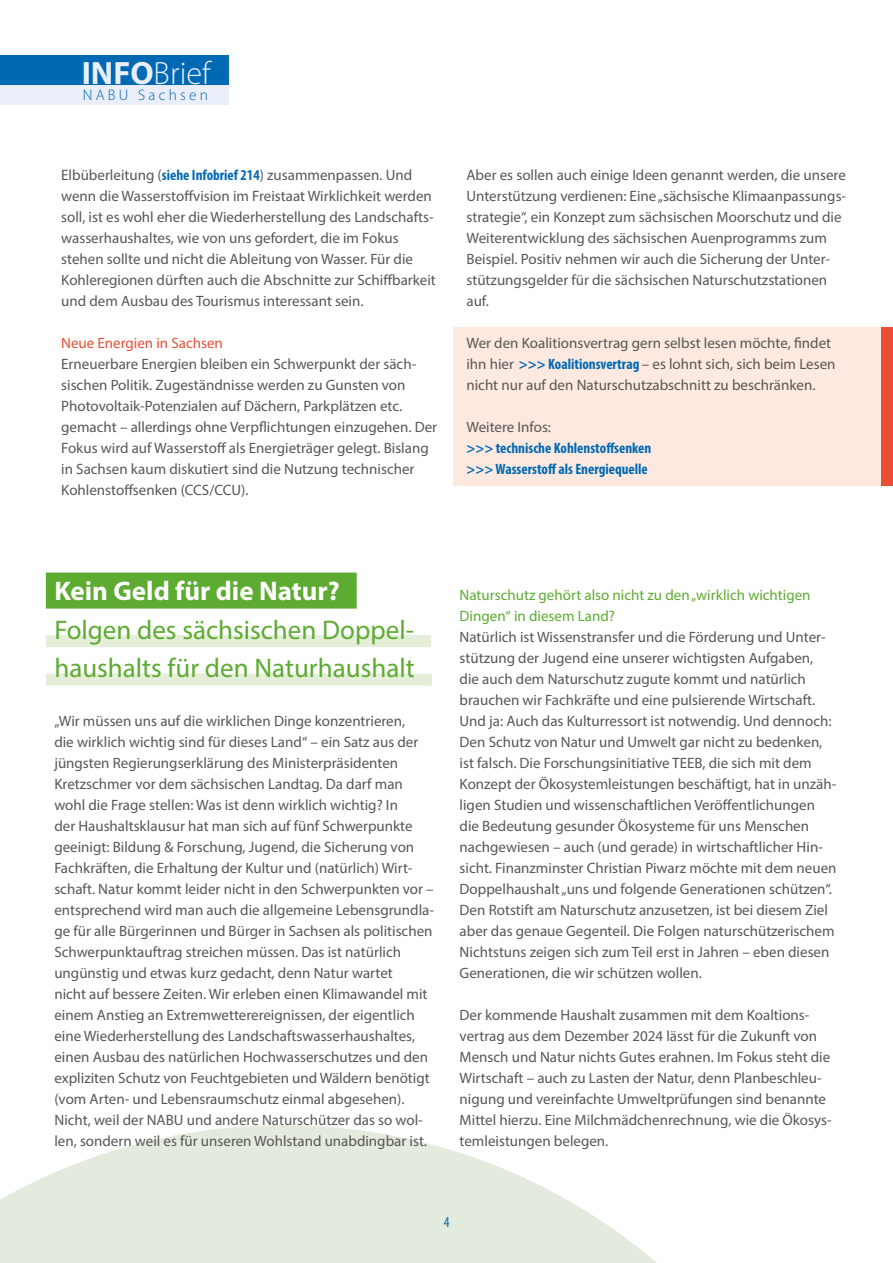
<style>
.page{position:relative;width:893px;height:1263px;background:#fff}
.page>*{position:absolute;margin:0;border:0;box-sizing:border-box;transform-origin:0 0}
.t1{font:300 32.4px "Myriad Pro";color:#e9eef9}
.t2{font:27px/38.5px "Myriad Pro";color:#5dab31}
.t3{font:700 27px "Myriad Pro";color:#fff}
.t4{font:300 15.3px "Myriad Pro";letter-spacing:.21em;color:#0069b4}
.t5{font:15px/21px "Myriad Pro";color:#575756}
.t6{font:15px/21px "Myriad Pro";color:#5dab31}
.t7{font:700 condensed 15px/21px "Myriad Pro";color:#0069b4}
.t8{font:15px "Myriad Pro";color:#e94f35}
.t9{font:condensed 15px "Myriad Pro";color:#0069b4}
.s1{font-weight:700}
.s2{font-weight:700;font-stretch:condensed;color:#0069b4}
</style>
<div class="page">
<svg style="left:0;top:1125px;width:657px;height:138px;fill:#e3eade"></svg>
<div style="left:454px;top:327px;width:439px;height:159px;background:#fde9df"></div>
<div style="left:882px;top:327px;width:11px;height:159px;background:#e94f35"></div>
<div style="left:0;top:55px;width:229px;height:30px;background:#0069b4"></div>
<div style="left:0;top:85px;width:229px;height:20px;background:#e9eef9"></div>
<div style="left:46px;top:573px;width:311px;height:36px;background:#5dab31"></div>
<div style="left:46px;top:635px;width:385px;height:12px;background:#e5eed9"></div>
<div style="left:46px;top:674px;width:386px;height:12px;background:#e5eed9"></div>
<h1 class="t1" style="left:82px;top:54px;width:131px"><span class="s1">INFO</span>Brief</h1>
<p class="t4" style="left:83px;top:86px;width:127px">NABU Sachsen</p>
<p class="t5" style="left:61px;top:164px;width:376px">Elbüberleitung (<span class="s2">siehe Infobrief 214</span>) zusammenpassen. Und wenn die Wasserstoffvision im Freistaat Wirklichkeit werden soll, ist es wohl eher die Wiederherstellung des Landschafts&shy;wasserhaushaltes, wie von uns gefordert, die im Fokus stehen sollte und nicht die Ableitung von Wasser. Für die Kohleregionen dürften auch die Abschnitte zur Schiffbarkeit und dem Ausbau des Tourismus interessant sein.</p>
<p class="t8" style="left:61px;top:334px;width:163px">Neue Energien in Sachsen</p>
<p class="t5" style="left:61px;top:353px;width:377px">Erneuerbare Energien bleiben ein Schwerpunkt der säch&shy;sischen Politik. Zugeständnisse werden zu Gunsten von Photovoltaik-Potenzialen auf Dächern, Parkplätzen etc. gemacht – allerdings ohne Verpflichtungen einzugehen. Der Fokus wird auf Wasserstoff als Energieträger gelegt. Bislang in Sachsen kaum diskutiert sind die Nutzung technischer Kohlenstoffsenken (CCS/CCU).</p>
<p class="t5" style="left:466px;top:164px;width:381px">Aber es sollen auch einige Ideen genannt werden, die unsere Unterstützung verdienen: Eine „sächsische Klimaanpassungs&shy;strategie“, ein Konzept zum sächsischen Moorschutz und die Weiterentwicklung des sächsischen Auenprogramms zum Beispiel. Positiv nehmen wir auch die Sicherung der Unter&shy;stützungsgelder für die sächsischen Naturschutzstationen auf.</p>
<p class="t5" style="left:466px;top:332px;width:370px">Wer den Koalitionsvertrag gern selbst lesen möchte, findet ihn hier <span class="s2">&gt;&gt;&gt; Koalitionsvertrag</span> – es lohnt sich, sich beim Lesen nicht nur auf den Naturschutzabschnitt zu beschränken.</p>
<p class="t5" style="left:466px;top:416px;width:86px">Weitere Infos:</p>
<p class="t7" style="left:466px;top:437px;width:186px">&gt;&gt;&gt; technische Kohlenstoffsenken &gt;&gt;&gt; Wasserstoff als Energiequelle</p>
<h2 class="t3" style="left:54px;top:573px;width:287px">Kein Geld für die Natur?</h2>
<h2 class="t2" style="left:54px;top:610px;width:362px">Folgen des sächsischen Doppel&shy;haushalts für den Naturhaushalt</h2>
<p class="t5" style="left:54px;top:710px;width:381px">„Wir müssen uns auf die wirklichen Dinge konzentrieren,<br>die wirklich wichtig sind für dieses Land“ – ein Satz aus der jüngsten Regierungserklärung des Ministerpräsidenten Kretzschmer vor dem sächsischen Landtag. Da darf man wohl die Frage stellen: Was ist denn wirklich wichtig? In<br>der Haushaltsklausur hat man sich auf fünf Schwerpunkte geeinigt: Bildung &amp; Forschung, Jugend, die Sicherung von Fachkräften, die Erhaltung der Kultur und (natürlich) Wirt&shy;schaft. Natur kommt leider nicht in den Schwerpunkten vor – entsprechend wird man auch die allgemeine Lebensgrundla&shy;ge für alle Bürgerinnen und Bürger in Sachsen als politischen Schwerpunktauftrag streichen müssen. Das ist natürlich ungünstig und etwas kurz gedacht, denn Natur wartet<br>nicht auf bessere Zeiten. Wir erleben einen Klimawandel mit einem Anstieg an Extremwetterereignissen, der eigentlich eine Wiederherstellung des Landschaftswasserhaushaltes, einen Ausbau des natürlichen Hochwasserschutzes und den expliziten Schutz von Feuchtgebieten und Wäldern benötigt (vom Arten- und Lebensraumschutz einmal abgesehen).<br>Nicht, weil der NABU und andere Naturschützer das so wol&shy;len, sondern weil es für unseren Wohlstand unabdingbar ist.</p>
<p class="t6" style="left:460px;top:584px;width:352px">Naturschutz gehört also nicht zu den „wirklich wichtigen<br>Dingen“ in diesem Land?</p>
<p class="t5" style="left:460px;top:626px;width:378px">Natürlich ist Wissenstransfer und die Förderung und Unter&shy;stützung der Jugend eine unserer wichtigsten Aufgaben,<br>die auch dem Naturschutz zugute kommt und natürlich brauchen wir Fachkräfte und eine pulsierende Wirtschaft.<br>Und ja: Auch das Kulturressort ist notwendig. Und dennoch:<br>Den Schutz von Natur und Umwelt gar nicht zu bedenken, ist falsch. Die Forschungsinitiative TEEB, die sich mit dem Konzept der Ökosystemleistungen beschäftigt, hat in unzäh&shy;ligen Studien und wissenschaftlichen Veröffentlichungen die Bedeutung gesunder Ökosysteme für uns Menschen nachgewiesen – auch (und gerade) in wirtschaftlicher Hin&shy;sicht. Finanzminster Christian Piwarz möchte mit dem neuen Doppelhaushalt „uns und folgende Generationen schützen“.<br>Den Rotstift am Naturschutz anzusetzen, ist bei diesem Ziel aber das genaue Gegenteil. Die Folgen naturschützerischem Nichtstuns zeigen sich zum Teil erst in Jahren – eben diesen Generationen, die wir schützen wollen.</p>
<p class="t5" style="left:460px;top:1004px;width:374px">Der kommende Haushalt zusammen mit dem Koaltions&shy;vertrag aus dem Dezember 2024 lässt für die Zukunft von Mensch und Natur nichts Gutes erahnen. Im Fokus steht die Wirtschaft – auch zu Lasten der Natur, denn Planbeschleu&shy;nigung und vereinfachte Umweltprüfungen sind benannte Mittel hierzu. Eine Milchmädchenrechnung, wie die Ökosys&shy;temleistungen belegen.</p>
<p class="t9" style="left:444px;top:1213px;width:7px">4</p>
</div>
